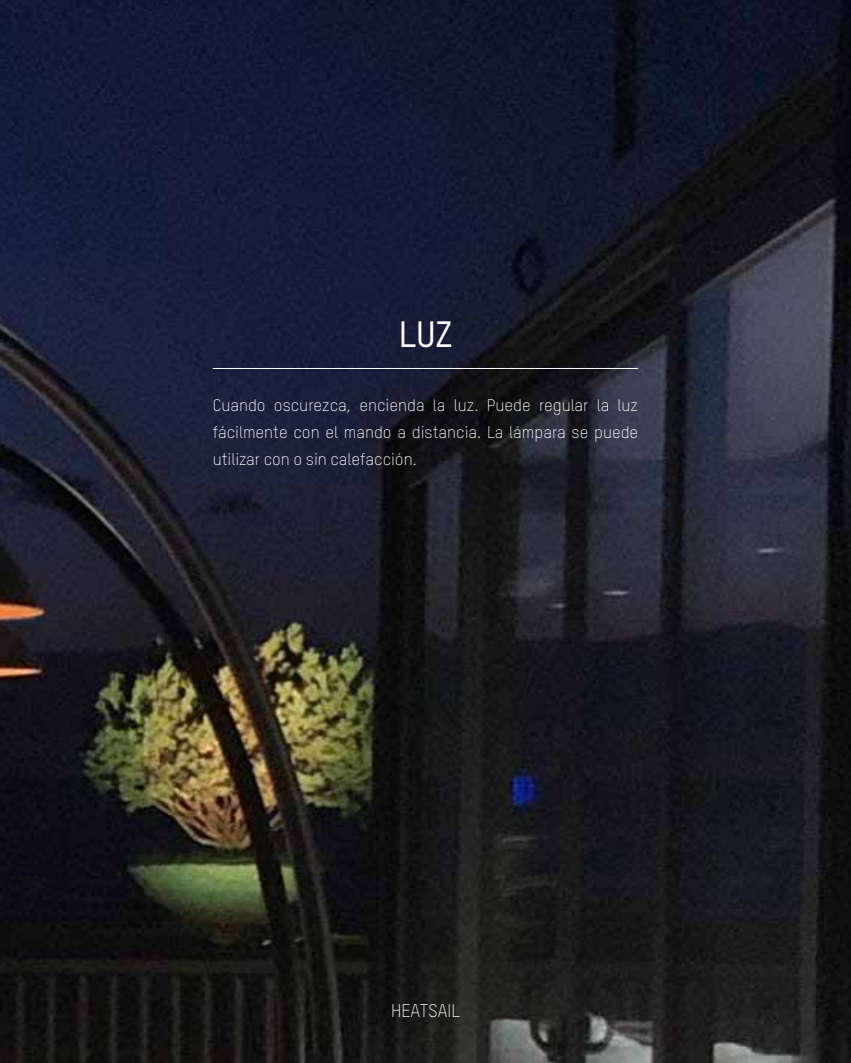
<style>
.page{position:relative;width:851px;height:1063px;background:#fff}
.page>*{position:absolute;margin:0;border:0;box-sizing:border-box;transform-origin:0 0}
.t1{font:500 36px "TSTARPRO";color:#fff}
.t2{font:300 18px "TSTARPRO";color:#fff}
.t3{font:300 16.5px/27px "TSTARPRO";color:#fff;text-align:justify}
</style>
<div class="page">
<img style="left:0;top:0;width:850px;height:1063px">
<hr style="left:213px;top:368px;width:425px;height:1px;background:#fff">
<h1 class="t1" style="left:399px;top:312px;width:55px">LUZ</h1>
<p class="t3" style="left:213px;top:392px;width:427px">Cuando oscurezca, encienda la luz. Puede regular la luz fácilmente con el mando a distancia. La lámpara se puede utilizar con o sin calefacción.</p>
<p class="t2" style="left:391px;top:1000px;width:70px">HEATSAIL</p>
</div>
